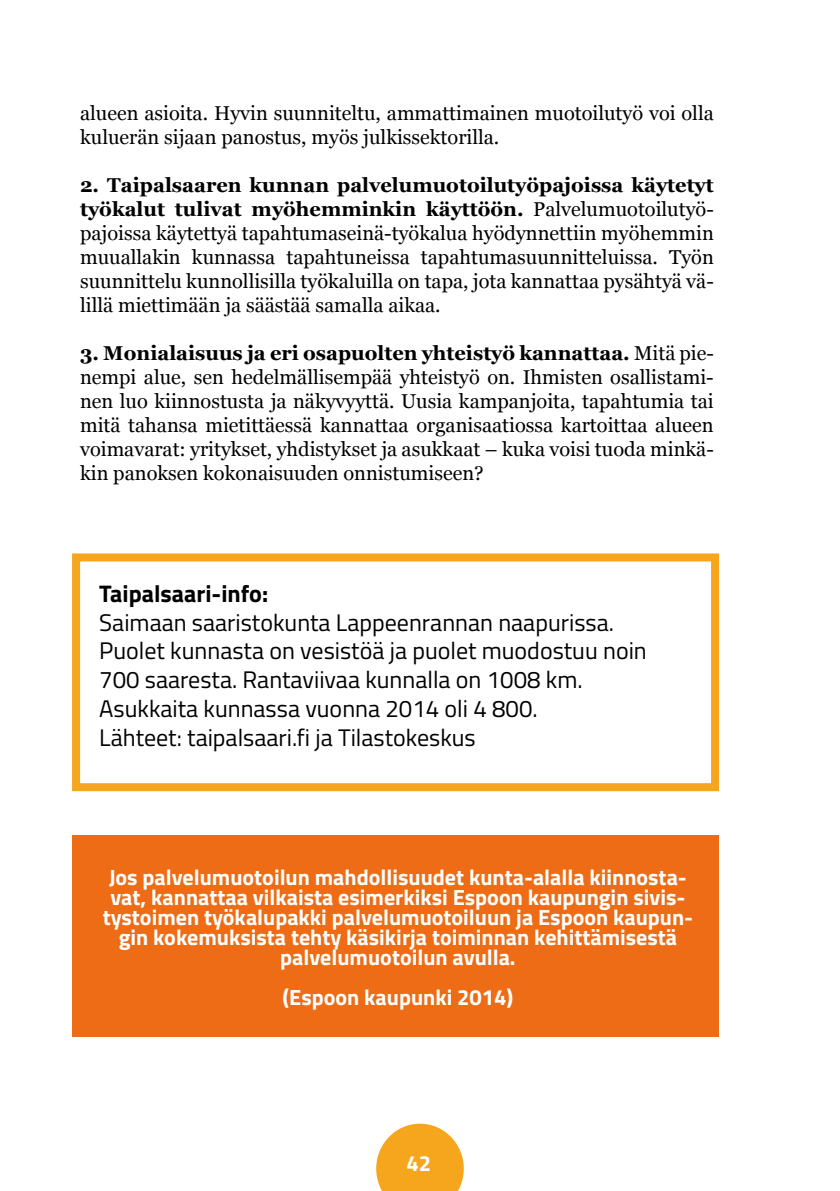
<style>
.page{position:relative;width:840px;height:1191px;background:#fff}
.page>*{position:absolute;margin:0;border:0;box-sizing:border-box;transform-origin:0 0}
.t1{font:24px/28.8px "Titillium Web";color:#000}
.t2{font:700 24px "Titillium Web";color:#000}
.t3{font:700 22px/20px "Titillium Web";color:#fff;text-align:center}
.t4{font:20px/24px "Georgia";color:#000;text-align:justify}
.s1{font-weight:700}
</style>
<div class="page">
<svg style="left:376px;top:1123px;width:87px;height:68px"></svg>
<div style="left:72px;top:835px;width:646px;height:202px;background:#ed6c15"></div>
<div style="left:72px;top:553px;width:646px;height:238px;border:8px solid #f5a61d"></div>
<p class="t4" style="left:80px;top:102px;width:635px">alueen asioita. Hyvin suunniteltu, ammattimainen muotoilutyö voi olla kuluerän sijaan panostus, myös julkissektorilla.</p>
<p class="t4" style="left:80px;top:174px;width:635px"><span class="s1">2. Taipalsaaren kunnan palvelumuotoilutyöpajoissa käytetyt työkalut tulivat myöhemminkin käyttöön.</span> Palvelumuotoilutyö&shy;pajoissa käytettyä tapahtumaseinä-työkalua hyödynnettiin myöhemmin muuallakin kunnassa tapahtuneissa tapahtumasuunnitteluissa. Työn suunnittelu kunnollisilla työkaluilla on tapa, jota kannattaa pysähtyä vä&shy;lillä miettimään ja säästää samalla aikaa.</p>
<p class="t4" style="left:80px;top:342px;width:635px"><span class="s1">3. Monialaisuus ja eri osapuolten yhteistyö kannattaa.</span> Mitä pie&shy;nempi alue, sen hedelmällisempää yhteistyö on. Ihmisten osallistami&shy;nen luo kiinnostusta ja näkyvyyttä. Uusia kampanjoita, tapahtumia tai mitä tahansa mietittäessä kannattaa organisaatiossa kartoittaa alueen voimavarat: yritykset, yhdistykset ja asukkaat – kuka voisi tuoda minkä&shy;kin panoksen kokonaisuuden onnistumiseen?</p>
<p class="t2" style="left:99px;top:575px;width:170px">Taipalsaari-info:</p>
<p class="t1" style="left:99px;top:606px;width:548px">Saimaan saaristokunta Lappeenrannan naapurissa.<br>Puolet kunnasta on vesistöä ja puolet muodostuu noin 700 saaresta. Rantaviivaa kunnalla on 1008 km.<br>Asukkaita kunnassa vuonna 2014 oli 4 800.<br>Lähteet: taipalsaari.fi ja Tilastokeskus</p>
<p class="t3" style="left:103px;top:866px;width:591px">Jos palvelumuotoilun mahdollisuudet kunta-alalla kiinnosta&shy;vat, kannattaa vilkaista esimerkiksi Espoon kaupungin sivis&shy;tystoimen työkalupakki palvelumuotoiluun ja Espoon kaupun&shy;gin kokemuksista tehty käsikirja toiminnan kehittämisestä palvelumuotoilun avulla.</p>
<p class="t3" style="left:282px;top:986px;width:232px">(Espoon kaupunki 2014)</p>
<p class="t3" style="left:406px;top:1152px;width:26px">42</p>
</div>
